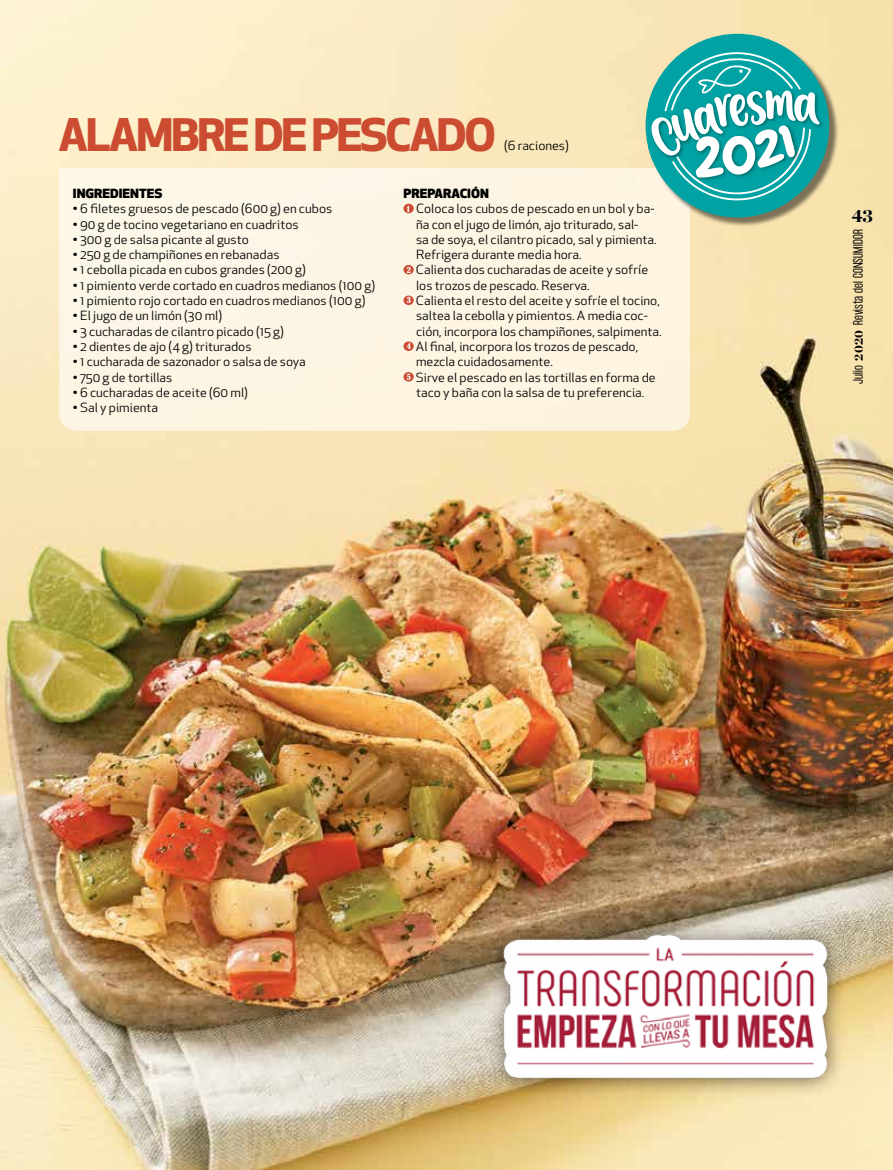
<style>
.page{position:relative;width:893px;height:1170px;background:#fff}
.page>*{position:absolute;margin:0;border:0;box-sizing:border-box;transform-origin:0 0}
.t1{font:700 43.65px "Apex New";letter-spacing:-.055em;color:#cb4c31;scale:1.08 1}
.t2{font:900 18px "Chronicle Display";color:#000}
.t3{font:12.45px "Apex New";color:#000;scale:1.08 1}
.t4{font:800 12.45px "Apex New";color:#000;scale:1.08 1}
.t5{font:300 12px "Formula Condensed";letter-spacing:.02em;color:#000}
.s1{font-family:"Bernard";font-stretch:condensed;font-size:7.8px;color:#fff}
.s2{font-family:"Chronicle Display";font-weight:900}
</style>
<div class="page">
<img style="left:0;top:0;width:893px;height:1169px">
<div style="left:59px;top:168px;width:631px;height:263px;background:#fdf5e4"></div>
<div style="left:403px;top:204px;width:11px;height:9px;background:#cb4c31;border-radius:50%"></div>
<div style="left:403px;top:265px;width:11px;height:9px;background:#cb4c31;border-radius:50%"></div>
<div style="left:403px;top:295px;width:11px;height:10px;background:#cb4c31;border-radius:50%"></div>
<div style="left:403px;top:341px;width:11px;height:10px;background:#cb4c31;border-radius:50%"></div>
<div style="left:403px;top:372px;width:11px;height:9px;background:#cb4c31;border-radius:50%"></div>
<img style="left:486px;top:916px;width:362px;height:183px">
<div style="left:648px;top:36px;width:191px;height:191px;background:#000;opacity:.5"></div>
<div style="left:646px;top:34px;width:183px;height:183px;background:#00a2a3;border-radius:50%"></div>
<svg style="left:648px;top:51px;width:171px;height:154px"></svg>
<h1 class="t1" style="left:58px;top:103px;width:407px">ALAMBRE DE PESCADO</h1>
<p class="t3" style="left:504px;top:137px;width:62px">(6 raciones)</p>
<p class="t4" style="left:73px;top:185px;width:84px">INGREDIENTES</p>
<p class="t3" style="left:73px;top:201px;width:242px">• 6 filetes gruesos de pescado (600 g) en cubos</p>
<p class="t3" style="left:73px;top:216px;width:210px">• 90 g de tocino vegetariano en cuadritos</p>
<p class="t3" style="left:73px;top:231px;width:164px">• 300 g de salsa picante al gusto</p>
<p class="t3" style="left:73px;top:247px;width:193px">• 250 g de champiñones en rebanadas</p>
<p class="t3" style="left:73px;top:262px;width:217px">• 1 cebolla picada en cubos grandes (200 g)</p>
<p class="t3" style="left:73px;top:277px;width:281px">• 1 pimiento verde cortado en cuadros medianos (100 g)</p>
<p class="t3" style="left:73px;top:292px;width:272px">• 1 pimiento rojo cortado en cuadros medianos (100 g)</p>
<p class="t3" style="left:73px;top:308px;width:140px">• El jugo de un limón (30 ml)</p>
<p class="t3" style="left:73px;top:323px;width:197px">• 3 cucharadas de cilantro picado (15 g)</p>
<p class="t3" style="left:73px;top:338px;width:167px">• 2 dientes de ajo (4 g) triturados</p>
<p class="t3" style="left:73px;top:354px;width:217px">• 1 cucharada de sazonador o salsa de soya</p>
<p class="t3" style="left:73px;top:369px;width:94px">• 750 g de tortillas</p>
<p class="t3" style="left:73px;top:384px;width:164px">• 6 cucharadas de aceite (60 ml)</p>
<p class="t3" style="left:73px;top:400px;width:80px">• Sal y pimienta</p>
<p class="t4" style="left:403px;top:184px;width:81px">PREPARACIÓN</p>
<p class="t3" style="left:407px;top:201px;width:231px"><span class="s1">1</span> Coloca los cubos de pescado en un bol y ba-</p>
<p class="t3" style="left:416px;top:216px;width:207px">ña con el jugo de limón, ajo triturado, sal-</p>
<p class="t3" style="left:416px;top:231px;width:224px">sa de soya, el cilantro picado, sal y pimienta.</p>
<p class="t3" style="left:416px;top:247px;width:155px">Refrigera durante media hora.</p>
<p class="t3" style="left:407px;top:262px;width:225px"><span class="s1">2</span> Calienta dos cucharadas de aceite y sofríe</p>
<p class="t3" style="left:416px;top:277px;width:162px">los trozos de pescado. Reserva.</p>
<p class="t3" style="left:407px;top:292px;width:236px"><span class="s1">3</span> Calienta el resto del aceite y sofríe el tocino,</p>
<p class="t3" style="left:416px;top:308px;width:216px">saltea la cebolla y pimientos. A media coc-</p>
<p class="t3" style="left:416px;top:323px;width:229px">ción, incorpora los champiñones, salpimenta.</p>
<p class="t3" style="left:407px;top:338px;width:216px"><span class="s1">4</span> Al final, incorpora los trozos de pescado,</p>
<p class="t3" style="left:416px;top:354px;width:128px">mezcla cuidadosamente.</p>
<p class="t3" style="left:407px;top:369px;width:232px"><span class="s1">5</span> Sirve el pescado en las tortillas en forma de</p>
<p class="t3" style="left:416px;top:384px;width:213px">taco y baña con la salsa de tu preferencia.</p>
<h2 class="t2" style="left:852px;top:204px;width:23px">43</h2>
<p class="t5" style="left:851px;top:384px;width:156px;rotate:-90deg">Julio <span class="s2">2020</span> Revista del CONSUMIDOR</p>
</div>
